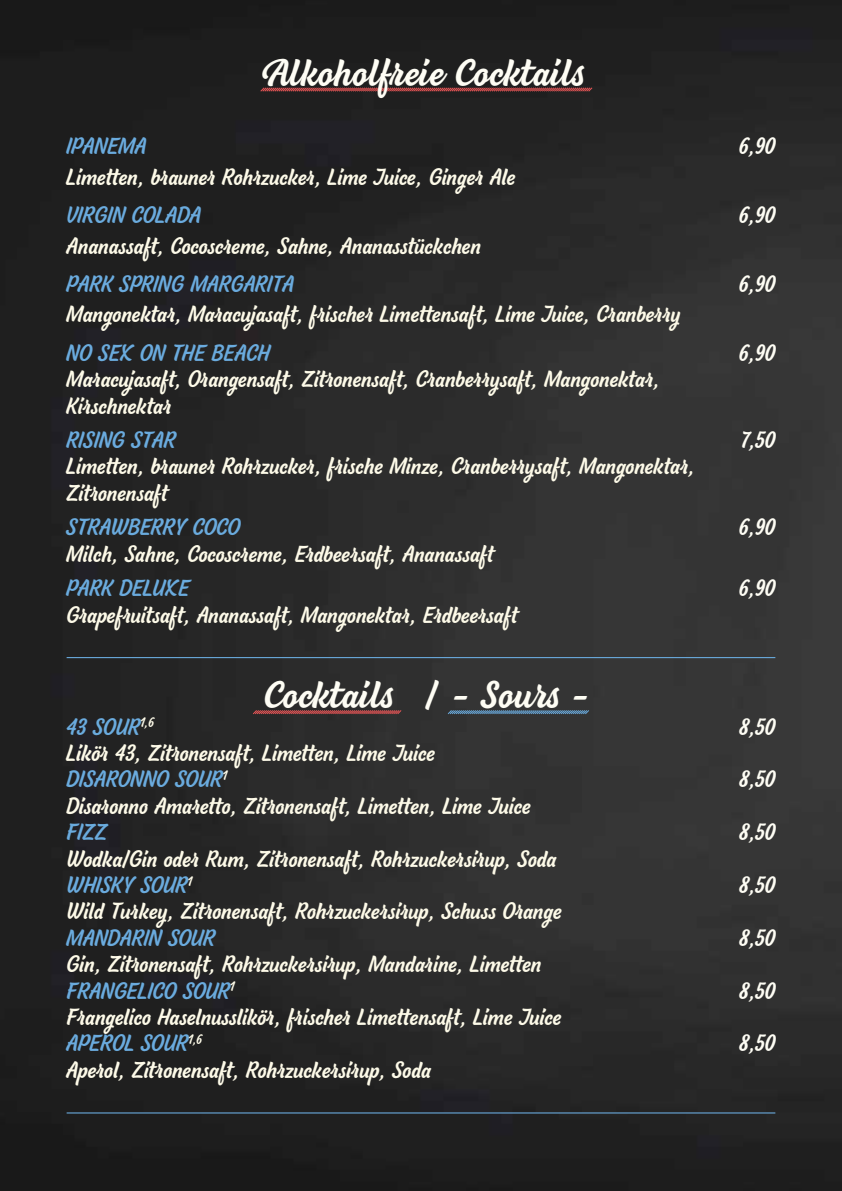
<style>
.page{position:relative;width:842px;height:1191px;background:#fff}
.page>*{position:absolute;margin:0;border:0;box-sizing:border-box;transform-origin:0 0}
.t1{font:600 36px "Beach Bar Script";color:#fefdf4}
.t2{font:600 22px/26.4px "Beach Bar Alt";color:#fdfae8}
.t3{font:600 22px "Beach Bar Alt";color:#6aabde}
.t4{font:600 22px "Beach Bar Alt";color:#fefdf4}
.s1{color:#6aabde}
</style>
<div class="page">
<img style="left:0;top:0;width:842px;height:1191px">
<svg style="left:260px;top:87px;width:333px;height:5px;background:#813939"></svg>
<svg style="left:252px;top:709px;width:150px;height:6px"></svg>
<svg style="left:447px;top:709px;width:143px;height:6px"></svg>
<hr style="left:67px;top:657px;width:708px;height:1px;background:#6aabde">
<hr style="left:67px;top:1112px;width:708px;height:1px;background:#6aabde">
<h1 class="t1" style="left:260px;top:52px;width:323px">Alkoholfreie Cocktails</h1>
<p class="t3" style="left:67px;top:132px;width:81px">IPANEMA</p>
<p class="t4" style="left:739px;top:132px;width:38px">6,90</p>
<p class="t2" style="left:67px;top:165px;width:450px">Limetten, brauner Rohrzucker, Lime Juice, Ginger Ale</p>
<p class="t3" style="left:67px;top:201px;width:136px">VIRGIN COLADA</p>
<p class="t4" style="left:739px;top:201px;width:38px">6,90</p>
<p class="t2" style="left:67px;top:234px;width:416px">Ananassaft, Cocoscreme, Sahne, Ananasstückchen</p>
<p class="t3" style="left:67px;top:270px;width:229px">PARK SPRING MARGARITA</p>
<p class="t4" style="left:739px;top:270px;width:38px">6,90</p>
<p class="t2" style="left:67px;top:303px;width:616px">Mangonektar, Maracujasaft, frischer Limettensaft, Lime Juice, Cranberry</p>
<p class="t3" style="left:67px;top:339px;width:205px">NO SEX ON THE BEACH</p>
<p class="t4" style="left:739px;top:339px;width:38px">6,90</p>
<p class="t2" style="left:67px;top:367px;width:595px">Maracujasaft, Orangensaft, Zitronensaft, Cranberrysaft, Mangonektar,<br>Kirschnektar</p>
<p class="t3" style="left:67px;top:426px;width:111px">RISING STAR</p>
<p class="t4" style="left:741px;top:426px;width:36px">7,50</p>
<p class="t2" style="left:67px;top:455px;width:630px">Limetten, brauner Rohrzucker, frische Minze, Cranberrysaft, Mangonektar,<br>Zitronensaft</p>
<p class="t3" style="left:67px;top:513px;width:175px">STRAWBERRY COCO</p>
<p class="t4" style="left:739px;top:513px;width:38px">6,90</p>
<p class="t2" style="left:67px;top:542px;width:429px">Milch, Sahne, Cocoscreme, Erdbeersaft, Ananassaft</p>
<p class="t3" style="left:67px;top:574px;width:124px">PARK DELUXE</p>
<p class="t4" style="left:739px;top:574px;width:38px">6,90</p>
<p class="t2" style="left:67px;top:603px;width:453px">Grapefruitsaft, Ananassaft, Mangonektar, Erdbeersaft</p>
<h1 class="t1" style="left:264px;top:674px;width:327px">Cocktails / - Sours -</h1>
<p class="t3" style="left:67px;top:712px;width:89px">43 SOUR<sup>1,6</sup></p>
<p class="t4" style="left:739px;top:712px;width:37px">8,50</p>
<p class="t2" style="left:67px;top:741px;width:370px">Likör 43, Zitronensaft, Limetten, Lime Juice<br><span class="s1">DISARONNO SOUR</span><sup>1</sup></p>
<p class="t4" style="left:740px;top:765px;width:37px">8,50</p>
<p class="t2" style="left:67px;top:794px;width:466px">Disaronno Amaretto, Zitronensaft, Limetten, Lime Juice</p>
<p class="t3" style="left:67px;top:818px;width:42px">FIZZ</p>
<p class="t4" style="left:740px;top:818px;width:37px">8,50</p>
<p class="t2" style="left:67px;top:847px;width:492px">Wodka/Gin oder Rum, Zitronensaft, Rohrzuckersirup, Soda<br><span class="s1">WHISKY SOUR</span><sup>1</sup></p>
<p class="t4" style="left:740px;top:871px;width:37px">8,50</p>
<p class="t2" style="left:67px;top:899px;width:497px">Wild Turkey, Zitronensaft, Rohrzuckersirup, Schuss Orange</p>
<p class="t3" style="left:67px;top:923px;width:150px">MANDARIN SOUR</p>
<p class="t4" style="left:740px;top:923px;width:37px">8,50</p>
<p class="t2" style="left:67px;top:952px;width:477px">Gin, Zitronensaft, Rohrzuckersirup, Mandarine, Limetten<br><span class="s1">FRANGELICO SOUR</span><sup>1</sup></p>
<p class="t4" style="left:740px;top:976px;width:37px">8,50</p>
<p class="t2" style="left:67px;top:1005px;width:496px">Frangelico Haselnusslikör, frischer Limettensaft, Lime Juice<br><span class="s1">APEROL SOUR</span><sup>1,6</sup></p>
<p class="t2" style="left:67px;top:1058px;width:366px">Aperol, Zitronensaft, Rohrzuckersirup, Soda</p>
<p class="t4" style="left:739px;top:1029px;width:37px">8,50</p>
</div>
